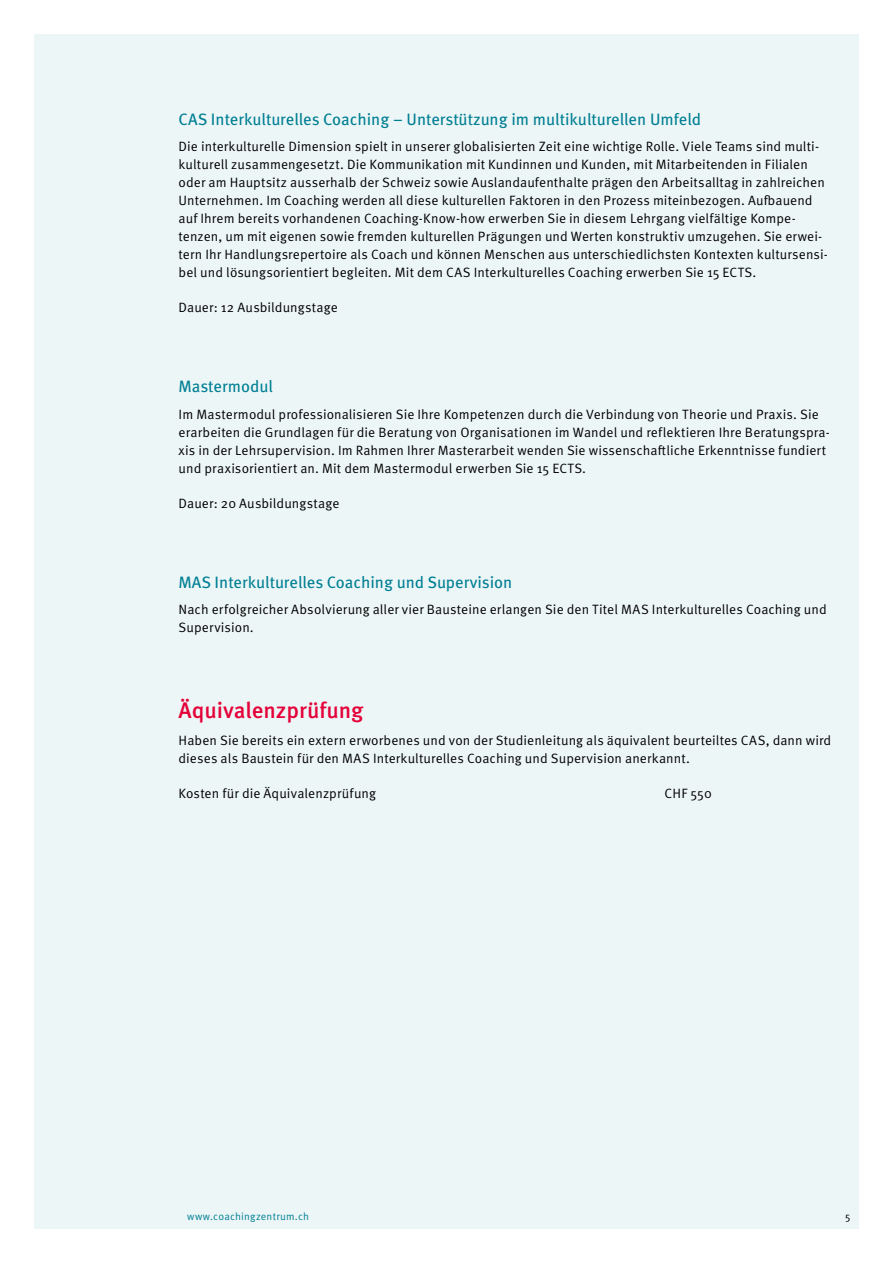
<style>
.page{position:relative;width:893px;height:1263px;background:#fff}
.page>*{position:absolute;margin:0;border:0;box-sizing:border-box;transform-origin:0 0}
.t1{font:500 22.5px "Meta OT";color:#e40038}
.t2{font:16.5px "Meta OT";letter-spacing:-.005em;color:#007f93}
.t3{font:13.5px/18px "Meta OT Norm";letter-spacing:.005em;color:#000}
.t4{font:10.5px "Meta OT Norm";letter-spacing:.015em;color:#007f93}
.t5{font:10.5px "Meta OT Norm";color:#000}
</style>
<div class="page">
<div style="left:34px;top:34px;width:825px;height:1195px;background:#edf6f7"></div>
<p class="t2" style="left:179px;top:109px;width:524px">CAS Interkulturelles Coaching – Unterstützung im multikulturellen Umfeld</p>
<p class="t3" style="left:179px;top:138px;width:651px">Die interkulturelle Dimension spielt in unserer globalisierten Zeit eine wichtige Rolle. Viele Teams sind multi&shy;kulturell zusammengesetzt. Die Kommunikation mit Kundinnen und Kunden, mit Mitarbeitenden in Filialen oder am Hauptsitz ausserhalb der Schweiz sowie Auslandaufenthalte prägen den Arbeitsalltag in zahlreichen Unternehmen. Im Coaching werden all diese kulturellen Faktoren in den Prozess miteinbezogen. Aufbauend auf Ihrem bereits vorhandenen Coaching-Know-how erwerben Sie in diesem Lehrgang vielfältige Kompe&shy;tenzen, um mit eigenen sowie fremden kulturellen Prägungen und Werten konstruktiv umzugehen. Sie erwei&shy;tern Ihr Handlungsrepertoire als Coach und können Menschen aus unterschiedlichsten Kontexten kultursensi&shy;bel und lösungsorientiert begleiten. Mit dem CAS Interkulturelles Coaching erwerben Sie 15 ECTS.</p>
<p class="t3" style="left:179px;top:299px;width:161px">Dauer: 12 Ausbildungstage</p>
<p class="t2" style="left:179px;top:376px;width:96px">Mastermodul</p>
<p class="t3" style="left:179px;top:405px;width:653px">Im Mastermodul professionalisieren Sie Ihre Kompetenzen durch die Verbindung von Theorie und Praxis. Sie erarbeiten die Grundlagen für die Beratung von Organisationen im Wandel und reflektieren Ihre Beratungspra&shy;xis in der Lehrsupervision. Im Rahmen Ihrer Masterarbeit wenden Sie wissenschaftliche Erkenntnisse fundiert und praxisorientiert an. Mit dem Mastermodul erwerben Sie 15 ECTS.</p>
<p class="t3" style="left:179px;top:494px;width:162px">Dauer: 20 Ausbildungstage</p>
<p class="t2" style="left:179px;top:572px;width:335px">MAS Interkulturelles Coaching und Supervision</p>
<p class="t3" style="left:179px;top:601px;width:650px">Nach erfolgreicher Absolvierung aller vier Bausteine erlangen Sie den Titel MAS Interkulturelles Coaching und<br>Supervision.</p>
<h1 class="t1" style="left:179px;top:697px;width:186px">Äquivalenzprüfung</h1>
<p class="t3" style="left:179px;top:731px;width:654px">Haben Sie bereits ein extern erworbenes und von der Studienleitung als äquivalent beurteiltes CAS, dann wird dieses als Baustein für den MAS Interkulturelles Coaching und Supervision anerkannt.</p>
<p class="t3" style="left:179px;top:784px;width:199px">Kosten für die Äquivalenzprüfung</p>
<p class="t3" style="left:665px;top:784px;width:49px">CHF 550</p>
<p class="t4" style="left:187px;top:1210px;width:123px">www.coachingzentrum.ch</p>
<p class="t5" style="left:845px;top:1210px;width:7px">5</p>
</div>
